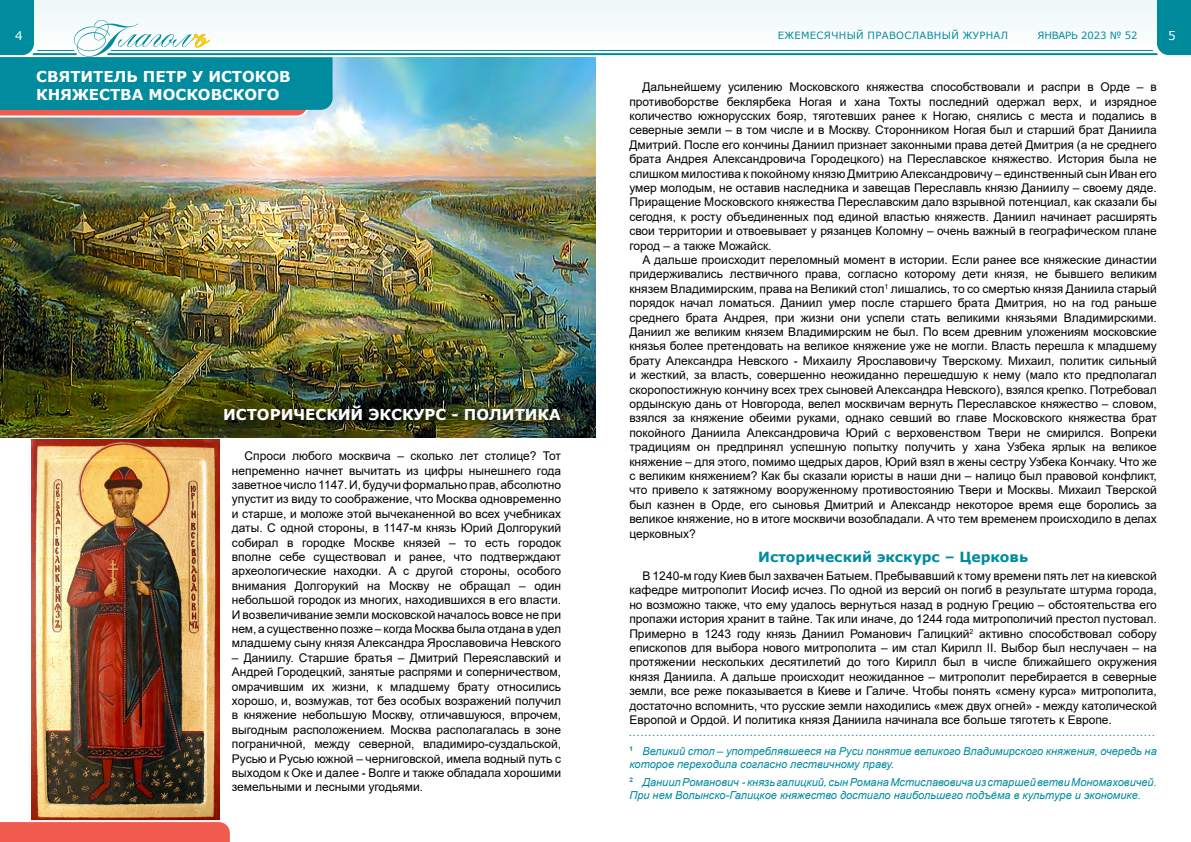
<style>
.page{position:relative;width:1191px;height:842px;background:#fff}
.page>*{position:absolute;margin:0;border:0;box-sizing:border-box;transform-origin:0 0}
.t1{font:700 15px/18px "Verdana";color:#fff}
.t2{font:700 14px "Verdana";color:#008b9e}
.t3{font:12px/14.4px "Arial";color:#000;text-align:justify}
.t4{font:12px "Verdana";color:#fff}
.t5{font:italic 11px/13.2px "Arial";color:#008b9e}
.t6{font:10px "Verdana";letter-spacing:.035em;color:#008b9e}
.t7{font:10px "Verdana";letter-spacing:-.01em;color:#008b9e}
.t8{font:italic 700 8.2px "Arial";color:#008b9e}
</style>
<div class="page">
<img style="left:0;top:57px;width:595px;height:381px">
<div style="left:0;top:0;width:1191px;height:50px;background:#f3fafb"></div>
<div style="left:771px;top:22px;width:244px;height:24px;background:#fff"></div>
<div style="left:1157px;top:0;width:34px;height:55px;background:#008b9d"></div>
<hr style="left:107px;top:53px;width:488px;height:2px;background:#008b9d">
<hr style="left:111px;top:50px;width:484px;height:1px;background:#008b9d">
<hr style="left:595px;top:53px;width:561px;height:2px;background:#008b9d">
<hr style="left:596px;top:50px;width:556px;height:1px;background:#008b9d">
<svg style="left:0;top:0;width:332px;height:119px"></svg>
<div style="left:223px;top:404px;width:346px;height:25px;background:#000;opacity:.75"></div>
<img style="left:32px;top:440px;width:187px;height:379px">
<svg style="left:0;top:819px;width:230px;height:23px;background:#ee685d"></svg>
<p class="t4" style="left:15px;top:27px;width:9px">4</p>
<p class="t6" style="left:777px;top:28px;width:232px">ЕЖЕМЕСЯЧНЫЙ ПРАВОСЛАВНЫЙ ЖУРНАЛ</p>
<p class="t7" style="left:1037px;top:28px;width:102px">ЯНВАРЬ 2023 № 52</p>
<p class="t4" style="left:1168px;top:27px;width:9px">5</p>
<p class="t1" style="left:36px;top:67px;width:256px">СВЯТИТЕЛЬ ПЕТР У ИСТОКОВ<br>КНЯЖЕСТВА МОСКОВСКОГО</p>
<p class="t1" style="left:223px;top:405px;width:339px">ИСТОРИЧЕСКИЙ ЭКСКУРС - ПОЛИТИКА</p>
<p class="t3" style="left:232px;top:449px;width:331px;text-indent:13px">Спроси любого москвича – сколько лет столице? Тот непременно начнет вычитать из цифры нынешнего года заветное число 1147. И, будучи формально прав, абсолютно упустит из виду то соображение, что Москва одновременно и старше, и моложе этой вычеканенной во всех учебниках даты. С одной стороны, в 1147-м князь Юрий Долгорукий собирал в городке Москве князей – то есть городок вполне себе существовал и ранее, что подтверждают археологические находки. А с другой стороны, особого внимания Долгорукий на Москву не обращал – один небольшой городок из многих, находившихся в его власти.<br>И возвеличивание земли московской началось вовсе не при нем, а существенно позже – когда Москва была отдана в удел младшему сыну князя Александра Ярославовича Невского</p>
<p class="t3" style="left:232px;top:650px;width:331px">– Даниилу. Старшие братья – Дмитрий Переяславский и Андрей Городецкий, занятые распрями и соперничеством, омрачившим их жизни, к младшему брату относились хорошо, и, возмужав, тот без особых возражений получил в княжение небольшую Москву, отличавшуюся, впрочем, выгодным расположением. Москва располагалась в зоне пограничной, между северной, владимиро-суздальской, Русью и Русью южной – черниговской, имела водный путь с выходом к Оке и далее - Волге и также обладала хорошими земельными и лесными угодьями.</p>
<p class="t3" style="left:629px;top:80px;width:529px;text-indent:13px">Дальнейшему усилению Московского княжества способствовали и распри в Орде – в противоборстве беклярбека Ногая и хана Тохты последний одержал верх, и изрядное количество южнорусских бояр, тяготевших ранее к Ногаю, снялись с места и подались в северные земли – в том числе и в Москву. Сторонником Ногая был и старший брат Даниила Дмитрий. После его кончины Даниил признает законными права детей Дмитрия (а не среднего брата Андрея Александровича Городецкого) на Переславское княжество. История была не слишком милостива к покойному князю Дмитрию Александровичу – единственный сын Иван его умер молодым, не оставив наследника и завещав Переславль князю Даниилу – своему дяде.<br>Приращение Московского княжества Переславским дало взрывной потенциал, как сказали бы сегодня, к росту объединенных под единой властью княжеств. Даниил начинает расширять свои территории и отвоевывает у рязанцев Коломну – очень важный в географическом плане город – а также Можайск.</p>
<p class="t3" style="left:629px;top:252px;width:529px;text-indent:13px">А дальше происходит переломный момент в истории. Если ранее все княжеские династии придерживались лествичного права, согласно которому дети князя, не бывшего великим князем Владимирским, права на Великий стол<sup>1</sup> лишались, то со смертью князя Даниила старый порядок начал ломаться. Даниил умер после старшего брата Дмитрия, но на год раньше среднего брата Андрея, при жизни они успели стать великими князьями Владимирскими.<br>Даниил же великим князем Владимирским не был. По всем древним уложениям московские князья более претендовать на великое княжение уже не могли. Власть перешла к младшему брату Александра Невского - Михаилу Ярославовичу Тверскому. Михаил, политик сильный и жесткий, за власть, совершенно неожиданно перешедшую к нему (мало кто предполагал скоропостижную кончину всех трех сыновей Александра Невского), взялся крепко. Потребовал ордынскую дань от Новгорода, велел москвичам вернуть Переславское княжество – словом, взялся за княжение обеими руками, однако севший во главе Московского княжества брат покойного Даниила Александровича Юрий с верховенством Твери не смирился. Вопреки традициям он предпринял успешную попытку получить у хана Узбека ярлык на великое княжение – для этого, помимо щедрых даров, Юрий взял в жены сестру Узбека Кончаку. Что же с великим княжением? Как бы сказали юристы в наши дни – налицо был правовой конфликт, что привело к затяжному вооруженному противостоянию Твери и Москвы. Михаил Тверской был казнен в Орде, его сыновья Дмитрий и Александр некоторое время еще боролись за великое княжение, но в итоге москвичи возобладали. А что тем временем происходило в делах церковных?</p>
<p class="t2" style="left:758px;top:547px;width:271px">Исторический экскурс – Церковь</p>
<p class="t3" style="left:629px;top:568px;width:529px;text-indent:13px">В 1240-м году Киев был захвачен Батыем. Пребывавший к тому времени пять лет на киевской кафедре митрополит Иосиф исчез. По одной из версий он погиб в результате штурма города, но возможно также, что ему удалось вернуться назад в родную Грецию – обстоятельства его пропажи история хранит в тайне. Так или иначе, до 1244 года митрополичий престол пустовал.<br>Примерно в 1243 году князь Даниил Романович Галицкий<sup>2</sup> активно способствовал собору епископов для выбора нового митрополита – им стал Кирилл II. Выбор был неслучаен – на протяжении нескольких десятилетий до того Кирилл был в числе ближайшего окружения князя Даниила. А дальше происходит неожиданное – митрополит перебирается в северные земли, все реже показывается в Киеве и Галиче. Чтобы понять «смену курса» митрополита, достаточно вспомнить, что русские земли находились «меж двух огней» - между католической Европой и Ордой. И политика князя Даниила начинала все больше тяготеть к Европе.</p>
<p class="t8" style="left:629px;top:727px;width:527px">.......................................................................................................................................</p>
<p class="t5" style="left:629px;top:744px;width:529px"><sup>1</sup> Великий стол – употреблявшееся на Руси понятие великого Владимирского княжения, очередь на которое переходила согласно лествичному праву.</p>
<p class="t5" style="left:629px;top:776px;width:529px"><sup>2</sup> Даниил Романович - князь галицкий, сын Романа Мстиславовича из старшей ветви Мономаховичей.<br>При нем Волынско-Галицкое княжество достигло наибольшего подъёма в культуре и экономике.</p>
</div>
